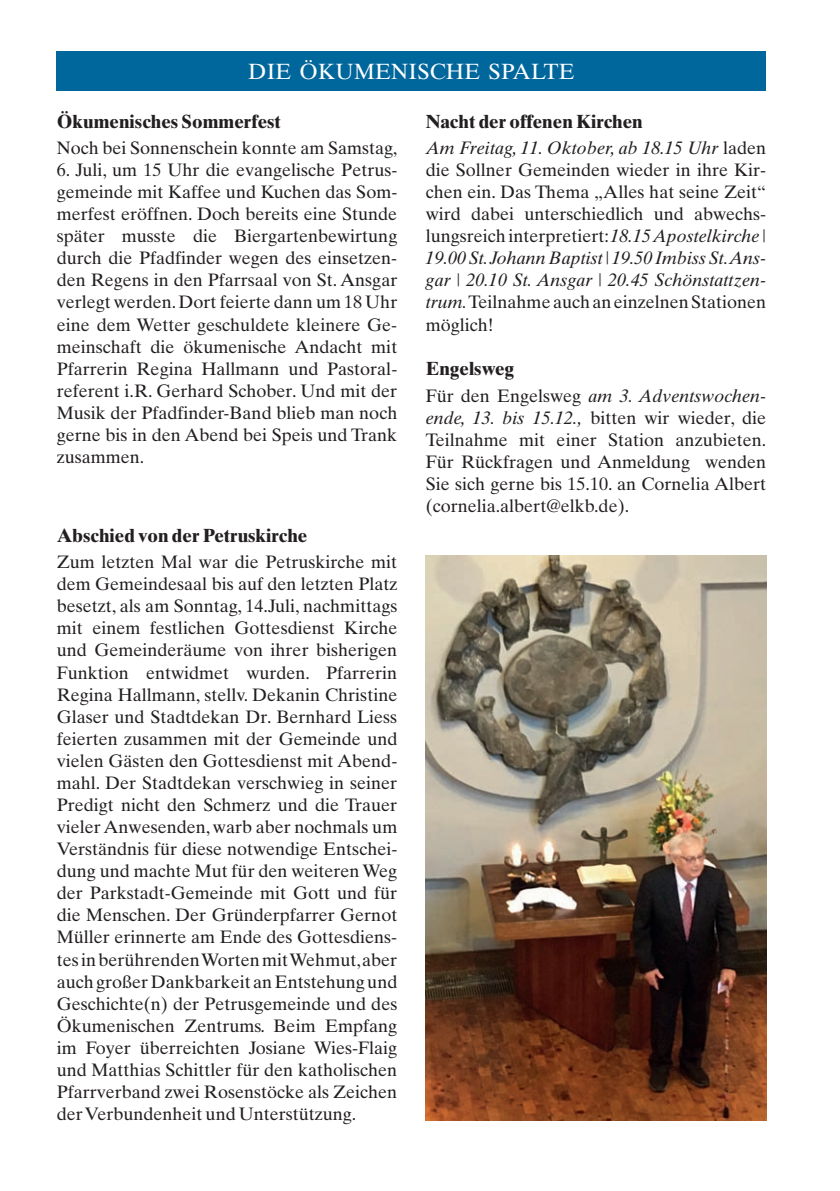
<style>
.page{position:relative;width:840px;height:1191px;background:#fff}
.page>*{position:absolute;margin:0;border:0;box-sizing:border-box;transform-origin:0 0}
.t1{font:22px "Times Ten";letter-spacing:.01em;color:#fff}
.t2{font:700 19px "Times Ten";color:#231f20}
.t3{font:18px/22px "Times Ten";color:#231f20;text-align:justify}
.s1{font-style:italic}
</style>
<div class="page">
<div style="left:57px;top:51px;width:708px;height:40px;background:#00679d"></div>
<img style="left:425px;top:556px;width:340px;height:564px">
<p class="t1" style="left:248px;top:63px;width:328px">DIE ÖKUMENISCHE SPALTE</p>
<p class="t2" style="left:425px;top:114px;width:218px">Nacht der offenen Kirchen</p>
<p class="t3" style="left:425px;top:139px;width:342px"><span class="s1">Am Freitag, 11. Oktober, ab 18.15 Uhr</span> laden die Sollner Gemeinden wieder in ihre Kir&shy;chen ein. Das Thema „Alles hat seine Zeit“ wird dabei unterschiedlich und abwechs&shy;lungsreich interpretiert: <span class="s1">18.15 Apostelkirche</span> | <span class="s1">19.00 St. Johann Baptist</span> | <span class="s1">19.50 Imbiss St. Ans&shy;gar</span> | <span class="s1">20.10 St. Ansgar</span> | <span class="s1">20.45 Schönstattzen&shy;trum.</span>Teilnahme auch an einzelnen Stationen möglich!</p>
<p class="t2" style="left:425px;top:362px;width:90px">Engelsweg</p>
<p class="t3" style="left:425px;top:386px;width:342px">Für den Engelsweg <span class="s1">am 3. Adventswochen&shy;ende, 13. bis 15.12.,</span> bitten wir wieder, die Teilnahme mit einer Station anzubieten.<br>Für Rückfragen und Anmeldung wenden Sie sich gerne bis 15.10. an Cornelia Albert (cornelia.albert@elkb.de).</p>
<p class="t2" style="left:57px;top:114px;width:225px">Ökumenisches Sommerfest</p>
<p class="t3" style="left:57px;top:139px;width:342px">Noch bei Sonnenschein konnte am Samstag,</p>
<p class="t3" style="left:57px;top:161px;width:342px">6. Juli, um 15 Uhr die evangelische Petrus - gemeinde mit Kaffee und Kuchen das Som&shy;merfest eröffnen. Doch bereits eine Stunde später musste die Biergartenbewirtung durch die Pfadfinder wegen des einsetzen&shy;den Regens in den Pfarrsaal von St. Ansgar verlegt werden. Dort feierte dann um 18 Uhr eine dem Wetter geschuldete kleinere Ge&shy;meinschaft die ökumenische Andacht mit Pfarrerin Regina Hallmann und Pastoral - referent i.R. Gerhard Schober. Und mit der Musik der Pfadfinder-Band blieb man noch gerne bis in den Abend bei Speis und Trank zusammen.</p>
<p class="t2" style="left:57px;top:529px;width:252px">Abschied von der Petruskirche</p>
<p class="t3" style="left:57px;top:553px;width:342px">Zum letzten Mal war die Petruskirche mit dem Gemeindesaal bis auf den letzten Platz besetzt, als am Sonntag, 14.Juli, nachmittags mit einem fest lichen Gottesdienst Kirche und Gemeinderäume von ihrer bisherigen Funktion entwidmet wurden. Pfarrerin Regina Hallmann, stellv. Dekanin Christine Glaser und Stadtdekan Dr. Bernhard Liess feierten zusammen mit der Gemeinde und vielen Gästen den Gottesdienst mit Abend&shy;mahl. Der Stadtdekan verschwieg in seiner Predigt nicht den Schmerz und die Trauer vieler Anwesenden, warb aber nochmals um Verständnis für diese notwendige Entschei&shy;dung und machte Mut für den weiteren Weg der Parkstadt-Gemeinde mit Gott und für die Menschen. Der Gründerpfarrer Gernot Müller erinnerte am Ende des Gottesdiens&shy;tes in berührenden Worten mit Wehmut, aber auch großer Dankbarkeit an Entstehung und Geschichte(n) der Petrusgemeinde und des Ökumenischen Zentrums. Beim Empfang im Foyer überreichten Josiane Wies-Flaig und Matthias Schittler für den katholischen Pfarrverband zwei Rosenstöcke als Zeichen der Verbundenheit und Unterstützung.</p>
</div>
